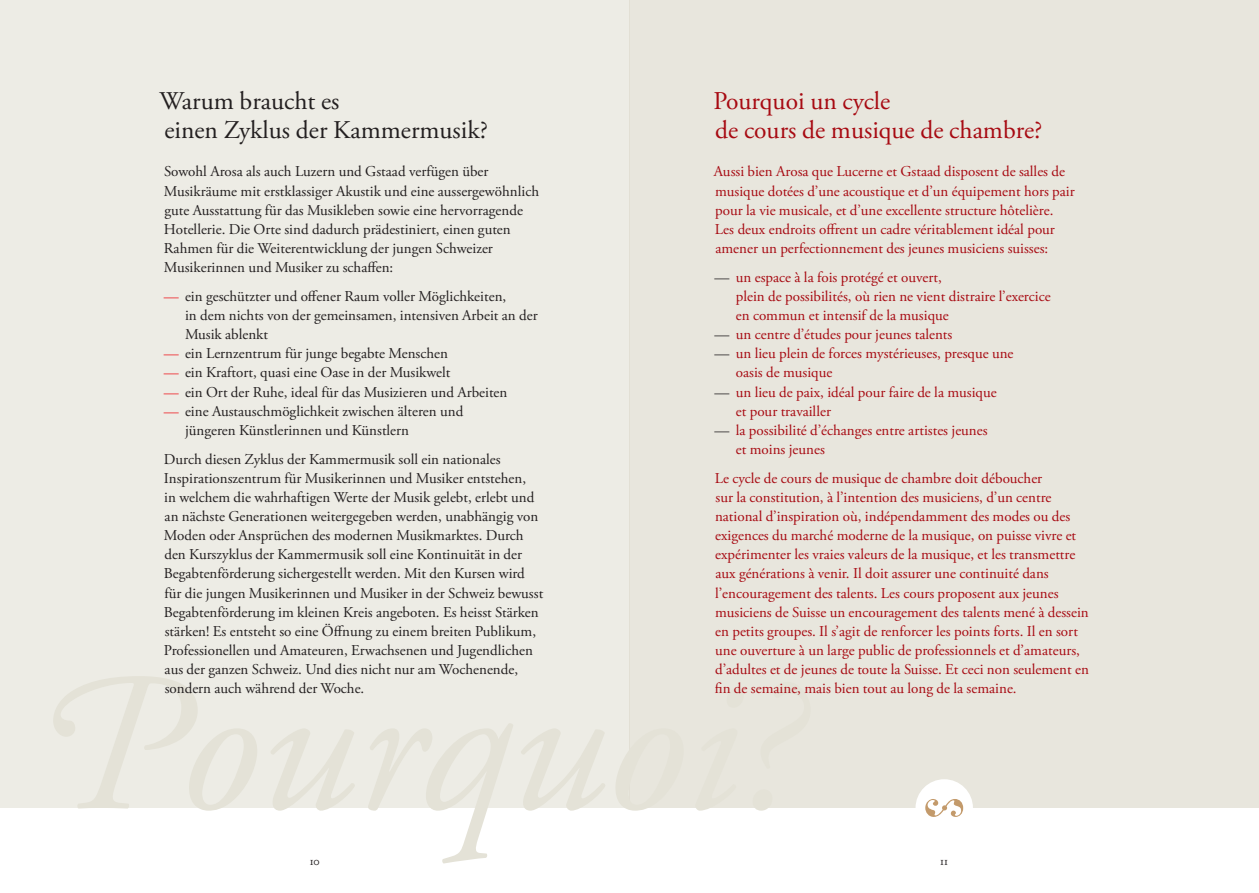
<style>
.page{position:relative;width:1259px;height:893px;background:#fff}
.page>*{position:absolute;margin:0;border:0;box-sizing:border-box;transform-origin:0 0}
.t1{font:25.5px/28.7px "Adobe Garamond Pro";color:#a70a12}
.t2{font:25.5px/28.7px "Adobe Garamond Pro";color:#231f20}
.t3{font:15px/19.2px "Adobe Garamond Pro";color:#231f20}
.t4{font:15px/19.2px "Adobe Garamond Pro";color:#a70a12}
.t5{font:12px "Adobe Garamond Pro";color:#231f20}
.s1{color:#ee1d23}
.s2{color:#231f20}
</style>
<div class="page">
<div style="left:629px;top:0;width:630px;height:808px;background:#e8e6dd"></div>
<div style="left:0;top:0;width:629px;height:808px;background:#edece5"></div>
<div style="left:915px;top:779px;width:58px;height:58px;background:#fff;border-radius:50%"></div>
<svg style="left:925px;top:799px;width:38px;height:18px"></svg>
<h1 class="t2" style="left:160px;top:88px;width:330px">Warum braucht es<br>einen Zyklus der Kammermusik?</h1>
<p class="t3" style="left:164px;top:163px;width:376px">Sowohl Arosa als auch Luzern und Gstaad verfügen über Musikräume mit erstklassiger Akustik und eine aussergewöhnlich gute Ausstattung für das Musikleben sowie eine hervorragende Hotellerie. Die Orte sind dadurch prädestiniert, einen guten Rahmen für die Weiterentwicklung der jungen Schweizer Musikerinnen und Musiker zu schaffen:</p>
<p class="t3" style="left:185px;top:287px;width:354px;text-indent:-21px"><span class="s1">—</span> ein geschützter und offener Raum voller Möglichkeiten,<br>in dem nichts von der gemeinsamen, intensiven Arbeit an der<br>Musik ablenkt</p>
<p class="t3" style="left:164px;top:344px;width:286px"><span class="s1">—</span> ein Lernzentrum für junge begabte Menschen</p>
<p class="t3" style="left:164px;top:364px;width:288px"><span class="s1">—</span> ein Kraftort, quasi eine Oase in der Musikwelt</p>
<p class="t3" style="left:164px;top:383px;width:345px"><span class="s1">—</span> ein Ort der Ruhe, ideal für das Musizieren und Arbeiten</p>
<p class="t3" style="left:185px;top:402px;width:280px;text-indent:-21px"><span class="s1">—</span> eine Austauschmöglichkeit zwischen älteren und jüngeren Künstlerinnen und Künstlern</p>
<p class="t3" style="left:164px;top:450px;width:381px">Durch diesen Zyklus der Kammermusik soll ein nationales Inspirationszentrum für Musikerinnen und Musiker entstehen,<br>in welchem die wahrhaftigen Werte der Musik gelebt, erlebt und an nächste Generationen weitergegeben werden, unabhängig von Moden oder Ansprüchen des modernen Musikmarktes. Durch den Kurszyklus der Kammermusik soll eine Kontinuität in der Begabtenförderung sichergestellt werden. Mit den Kursen wird für die jungen Musikerinnen und Musiker in der Schweiz bewusst Begabtenförderung im kleinen Kreis angeboten. Es heisst Stärken stärken! Es entsteht so eine Öffnung zu einem breiten Publikum, Professionellen und Amateuren, Erwachsenen und Jugendlichen aus der ganzen Schweiz. Und dies nicht nur am Wochenende, sondern auch während der Woche.</p>
<h1 class="t1" style="left:713px;top:88px;width:330px">Pourquoi un cycle<br>de cours de musique de chambre?</h1>
<p class="t4" style="left:714px;top:163px;width:362px">Aussi bien Arosa que Lucerne et Gstaad disposent de salles de musique dotées d’une acoustique et d’un équipement hors pair pour la vie musicale, et d’une excellente structure hôtelière.<br>Les deux endroits offrent un cadre véritablement idéal pour amener un perfectionnement des jeunes musiciens suisses:</p>
<p class="t4" style="left:736px;top:268px;width:316px;text-indent:-21px"><span class="s2">—</span> un espace à la fois protégé et ouvert,<br>plein de possibilités, où rien ne vient distraire l’exercice en commun et intensif de la musique</p>
<p class="t4" style="left:714px;top:325px;width:239px"><span class="s2">—</span> un centre d’études pour jeunes talents</p>
<p class="t4" style="left:736px;top:344px;width:279px;text-indent:-21px"><span class="s2">—</span> un lieu plein de forces mystérieuses, presque une oasis de musique</p>
<p class="t4" style="left:736px;top:383px;width:262px;text-indent:-21px"><span class="s2">—</span> un lieu de paix, idéal pour faire de la musique et pour travailler</p>
<p class="t4" style="left:736px;top:421px;width:253px;text-indent:-21px"><span class="s2">—</span> la possibilité d’échanges entre artistes jeunes et moins jeunes</p>
<p class="t4" style="left:715px;top:469px;width:375px">Le cycle de cours de musique de chambre doit déboucher<br>sur la constitution, à l’intention des musiciens, d’un centre national d’inspiration où, indépendamment des modes ou des exigences du marché moderne de la musique, on puisse vivre et expérimenter les vraies valeurs de la musique, et les transmettre aux générations à venir. Il doit assurer une continuité dans l’encouragement des talents. Les cours proposent aux jeunes musiciens de Suisse un encouragement des talents mené à dessein en petits groupes. Il s’agit de renforcer les points forts. Il en sort une ouverture à un large public de professionnels et d’amateurs, d’adultes et de jeunes de toute la Suisse. Et ceci non seulement en fin de semaine, mais bien tout au long de la semaine.</p>
<p class="t5" style="left:310px;top:854px;width:12px">10</p>
<p class="t5" style="left:940px;top:854px;width:9px">11</p>
</div>
